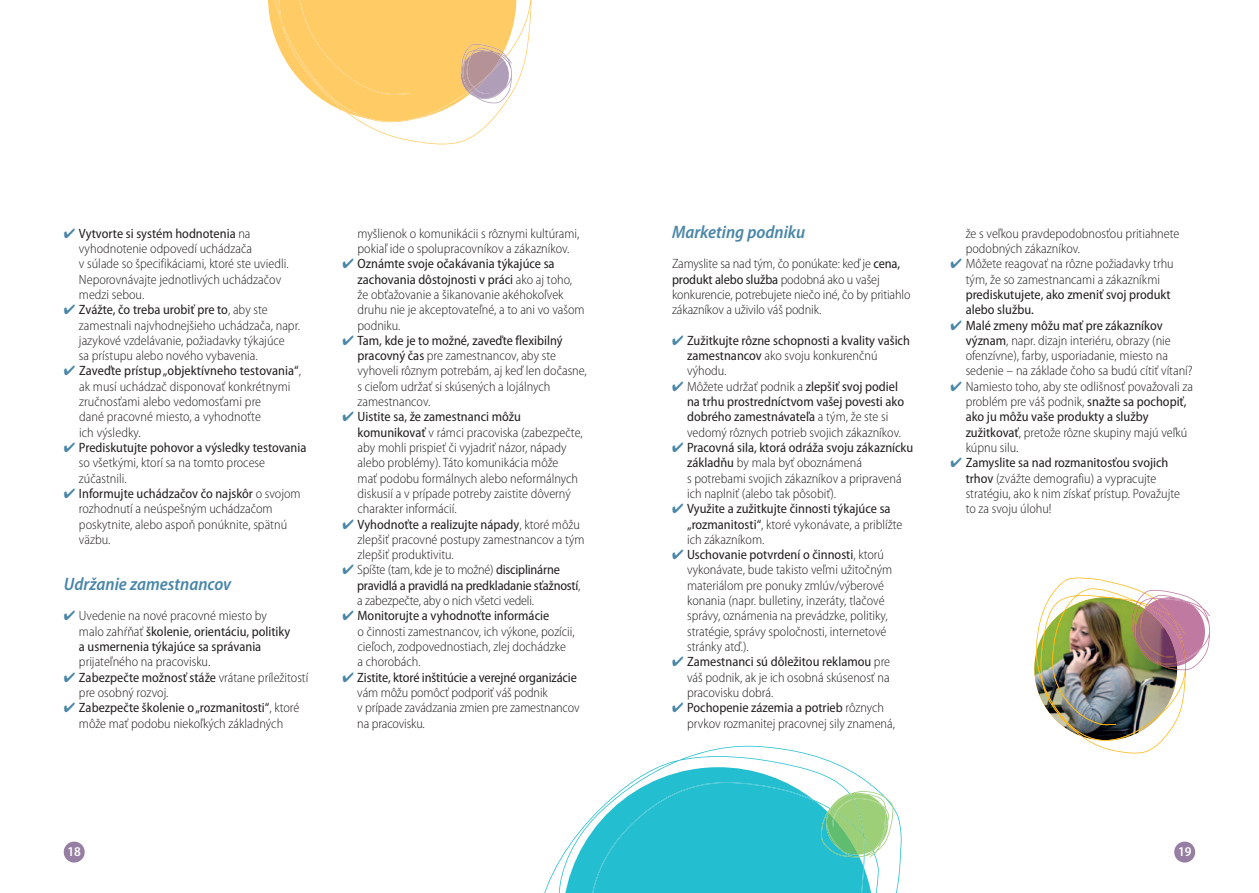
<style>
.page{position:relative;width:1259px;height:893px;background:#fff}
.page>*{position:absolute;margin:0;border:0;box-sizing:border-box;transform-origin:0 0}
.t1{font:italic 600 semi-condensed 18px "Myriad Pro";color:#4986a8}
.t2{font:300 semi-condensed 13.5px/15.3px "Myriad Pro";color:#231f20}
.t3{font:semi-condensed 13.5px/15.3px "Myriad Pro";color:#231f20}
.t4{font:600 semi-condensed 13.5px "Myriad Pro";color:#fff}
.s1{color:#4986a8}
.s2{font-weight:400}
.s3{font-weight:300}
</style>
<div class="page">
<div style="left:64px;top:842px;width:21px;height:20px;background:#967fa2;border-radius:50%"></div>
<div style="left:1174px;top:842px;width:21px;height:20px;background:#967fa2;border-radius:50%"></div>
<svg style="left:268px;top:0;width:264px;height:144px"></svg>
<svg style="left:544px;top:746px;width:357px;height:147px"></svg>
<svg style="left:559px;top:767px;width:334px;height:126px"></svg>
<img style="left:1034px;top:577px;width:176px;height:176px">
<p class="t2" style="left:79px;top:227px;width:211px;text-indent:-15px"><span class="s1">✔</span> <span class="s2">Vytvorte si systém hodnotenia</span> na vyhodnotenie odpovedí uchádzača<br>v súlade so špecifikáciami, ktoré ste uviedli.<br>Neporovnávajte jednotlivých uchádzačov medzi sebou.</p>
<p class="t2" style="left:79px;top:303px;width:222px;text-indent:-15px"><span class="s1">✔</span> <span class="s2">Zvážte, čo treba urobiť pre to</span>, aby ste zamestnali najvhodnejšieho uchádzača, napr. jazykové vzdelávanie, požiadavky týkajúce<br>sa prístupu alebo nového vybavenia.</p>
<p class="t2" style="left:79px;top:365px;width:224px;text-indent:-15px"><span class="s1">✔</span> <span class="s2">Zaveďte prístup „objektívneho testovania“</span>, ak musí uchádzač disponovať konkrétnymi zručnosťami alebo vedomosťami pre<br>dané pracovné miesto, a vyhodnoťte<br>ich výsledky.</p>
<p class="t2" style="left:79px;top:441px;width:229px;text-indent:-15px"><span class="s1">✔</span> <span class="s2">Prediskutujte pohovor a výsledky testovania </span>so všetkými, ktorí sa na tomto procese zúčastnili.</p>
<p class="t2" style="left:79px;top:487px;width:223px;text-indent:-15px"><span class="s1">✔</span> <span class="s2">Informujte uchádzačov čo najskôr</span> o svojom rozhodnutí a neúspešným uchádzačom poskytnite, alebo aspoň ponúknite, spätnú väzbu.</p>
<h1 class="t1" style="left:64px;top:577px;width:169px">Udržanie zamestnancov</h1>
<p class="t3" style="left:79px;top:610px;width:213px;text-indent:-15px"><span class="s1">✔</span> <span class="s3">Uvedenie na nové pracovné miesto by malo zahŕňať</span> školenie, orientáciu, politiky a usmernenia týkajúce sa správania</p>
<p class="t2" style="left:79px;top:655px;width:133px">prijateľného na pracovisku.</p>
<p class="t2" style="left:79px;top:671px;width:231px;text-indent:-15px"><span class="s1">✔</span> <span class="s2">Zabezpečte možnosť stáže</span> vrátane príležitostí pre osobný rozvoj.</p>
<p class="t2" style="left:64px;top:701px;width:237px;text-align:center"><span class="s1">✔</span> <span class="s2">Zabezpečte školenie o „rozmanitosti“</span>, ktoré môže mať podobu niekoľkých základných</p>
<p class="t2" style="left:357px;top:227px;width:223px">myšlienok o komunikácii s rôznymi kultúrami, pokiaľ ide o spolupracovníkov a zákazníkov.</p>
<p class="t2" style="left:357px;top:258px;width:229px;text-indent:-15px"><span class="s1">✔</span> <span class="s2">Oznámte svoje očakávania týkajúce sa zachovania dôstojnosti v práci</span> ako aj toho, že obťažovanie a šikanovanie akéhokoľvek druhu nie je akceptovateľné, a to ani vo vašom podniku.</p>
<p class="t2" style="left:357px;top:334px;width:231px;text-indent:-15px"><span class="s1">✔</span> <span class="s2">Tam, kde je to možné, zaveďte flexibilný pracovný čas</span> pre zamestnancov, aby ste vyhoveli rôznym potrebám, aj keď len dočasne, s cieľom udržať si skúsených a lojálnych zamestnancov.</p>
<p class="t2" style="left:357px;top:411px;width:227px;text-indent:-15px"><span class="s1">✔</span> <span class="s2">Uistite sa, že zamestnanci môžu komunikovať</span> v rámci pracoviska (zabezpečte, aby mohli prispieť či vyjadriť názor, nápady alebo problémy). Táto komunikácia môže<br>mať podobu formálnych alebo neformálnych diskusií a v prípade potreby zaistite dôverný charakter informácií.</p>
<p class="t2" style="left:357px;top:518px;width:229px;text-indent:-15px"><span class="s1">✔</span> <span class="s2">Vyhodnoťte a realizujte nápady</span>, ktoré môžu zlepšiť pracovné postupy zamestnancov a tým zlepšiť produktivitu.</p>
<p class="t2" style="left:357px;top:564px;width:225px;text-indent:-15px"><span class="s1">✔</span> Spíšte (tam, kde je to možné) <span class="s2">disciplinárne pravidlá a pravidlá na predkladanie sťažností</span>, a zabezpečte, aby o nich všetci vedeli.</p>
<p class="t2" style="left:357px;top:610px;width:219px;text-indent:-15px"><span class="s1">✔</span> <span class="s2">Monitorujte a vyhodnoťte informácie<br></span>o činnosti zamestnancov, ich výkone, pozícii, cieľoch, zodpovednostiach, zlej dochádzke a chorobách.</p>
<p class="t2" style="left:357px;top:671px;width:224px;text-indent:-15px"><span class="s1">✔</span> <span class="s2">Zistite, ktoré inštitúcie a verejné organizácie </span>vám môžu pomôcť podporiť váš podnik<br>v prípade zavádzania zmien pre zamestnancov na pracovisku.</p>
<h1 class="t1" style="left:672px;top:225px;width:135px">Marketing podniku</h1>
<p class="t2" style="left:672px;top:258px;width:240px">Zamyslite sa nad tým, čo ponúkate: keď je <span class="s2">cena, produkt alebo služba</span> podobná ako u vašej konkurencie, potrebujete niečo iné, čo by pritiahlo zákazníkov a uživilo váš podnik.</p>
<p class="t3" style="left:687px;top:334px;width:224px;text-indent:-15px"><span class="s1">✔</span> Zužitkujte rôzne schopnosti a kvality vašich zamestnancov <span class="s3">ako svoju konkurenčnú výhodu.</span></p>
<p class="t3" style="left:687px;top:380px;width:219px;text-indent:-15px"><span class="s1">✔</span> <span class="s3">Môžete udržať podnik a</span> zlepšiť svoj podiel na trhu prostredníctvom vašej povesti ako dobrého zamestnávateľa <span class="s3">a tým, že ste si vedomý rôznych potrieb svojich zákazníkov.</span></p>
<p class="t2" style="left:687px;top:441px;width:228px;text-indent:-15px"><span class="s1">✔</span> <span class="s2">Pracovná sila, ktorá odráža svoju zákaznícku základňu</span> by mala byť oboznámená<br>s potrebami svojich zákazníkov a pripravená ich naplniť (alebo tak pôsobiť).</p>
<p class="t3" style="left:687px;top:502px;width:217px;text-indent:-15px"><span class="s1">✔</span> Využite a zužitkujte činnosti týkajúce sa „rozmanitosti“<span class="s3">, ktoré vykonávate, a priblížte ich zákazníkom.</span></p>
<p class="t2" style="left:687px;top:548px;width:207px;text-indent:-15px"><span class="s1">✔</span> <span class="s2">Uschovanie potvrdení o činnosti</span>, ktorú vykonávate, bude takisto veľmi užitočným materiálom pre ponuky zmlúv/výberové konania (napr. bulletiny, inzeráty, tlačové správy, oznámenia na prevádzke, politiky, stratégie, správy spoločnosti, internetové stránky atď.).</p>
<p class="t2" style="left:687px;top:655px;width:204px;text-align:justify;text-indent:-15px"><span class="s1">✔</span> <span class="s2">Zamestnanci sú dôležitou reklamou</span> pre váš podnik, ak je ich osobná skúsenosť na pracovisku dobrá.</p>
<p class="t2" style="left:687px;top:701px;width:209px;text-indent:-15px"><span class="s1">✔</span> <span class="s2">Pochopenie zázemia a potrieb</span> rôznych prvkov rozmanitej pracovnej sily znamená,</p>
<p class="t2" style="left:965px;top:227px;width:215px">že s veľkou pravdepodobnosťou pritiahnete podobných zákazníkov.</p>
<p class="t2" style="left:950px;top:258px;width:225px;text-align:center"><span class="s1">✔</span> Môžete reagovať na rôzne požiadavky trhu tým, že so zamestnancami a zákazníkmi</p>
<p class="t3" style="left:965px;top:288px;width:206px">prediskutujete, ako zmeniť svoj produkt alebo službu.</p>
<p class="t2" style="left:965px;top:319px;width:228px;text-indent:-15px"><span class="s1">✔</span> <span class="s2">Malé zmeny môžu mať pre zákazníkov význam</span>, napr. dizajn interiéru, obrazy (nie ofenzívne), farby, usporiadanie, miesto na sedenie – na základe čoho sa budú cítiť vítaní?</p>
<p class="t2" style="left:965px;top:380px;width:229px;text-indent:-15px"><span class="s1">✔</span> Namiesto toho, aby ste odlišnosť považovali za problém pre váš podnik, <span class="s2">snažte sa pochopiť, ako ju môžu vaše produkty a služby zužitkovať</span>, pretože rôzne skupiny majú veľkú kúpnu silu.</p>
<p class="t2" style="left:965px;top:457px;width:216px;text-indent:-15px"><span class="s1">✔</span> <span class="s2">Zamyslite sa nad rozmanitosťou svojich trhov</span> (zvážte demografiu) a vypracujte stratégiu, ako k nim získať prístup. Považujte to za svoju úlohu!</p>
<p class="t4" style="left:67px;top:847px;width:15px">18</p>
<p class="t4" style="left:1178px;top:847px;width:15px">19</p>
</div>
